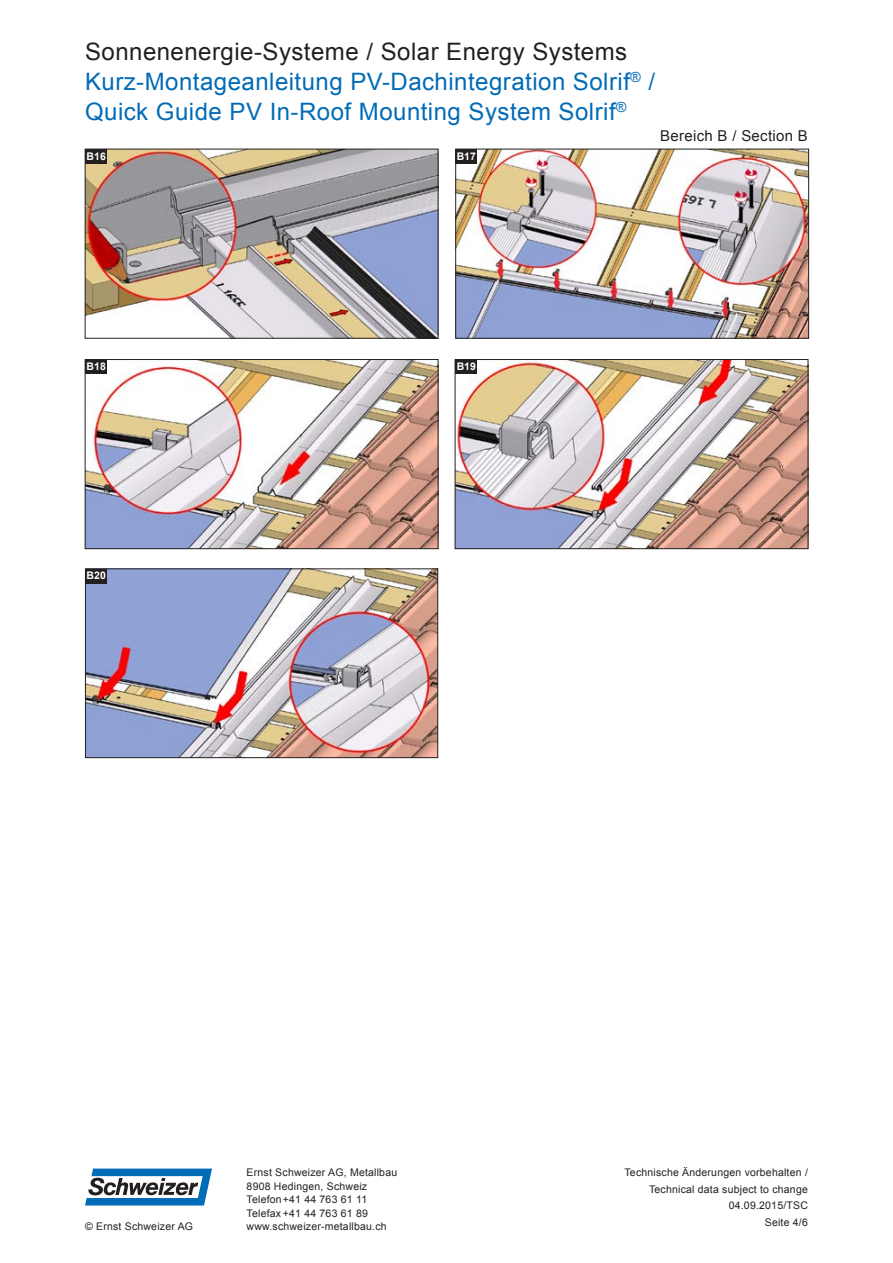
<style>
.page{position:relative;width:893px;height:1263px;background:#fff}
.page>*{position:absolute;margin:0;border:0;box-sizing:border-box;transform-origin:0 0}
.Titel_16pt{font:24px "Arial";letter-spacing:.02em;color:#006bb6}
.Titel_16pt-2{font:24px "Arial";letter-spacing:.02em;color:#231f20}
.Titel_16pt-3{font:15px "Arial";letter-spacing:.02em;color:#231f20}
.Fusszeile_7pt{font:10.5px/13.5px "Arial";letter-spacing:.02em;color:#231f20}
.Lauftext_10_14pt{font:700 10.5px "Arial";color:#fff}
</style>
<div class="page">
<svg style="left:85px;top:1168px;width:127px;height:37px"></svg>
<img style="left:87px;top:151px;width:349px;height:185px">
<img style="left:457px;top:151px;width:350px;height:185px">
<div style="left:455px;top:149px;width:354px;height:189px;border:1px solid #231f20"></div>
<img style="left:87px;top:361px;width:349px;height:186px">
<div style="left:85px;top:359px;width:353px;height:190px;border:1px solid #231f20"></div>
<img style="left:457px;top:361px;width:349px;height:186px">
<div style="left:455px;top:359px;width:353px;height:190px;border:1px solid #231f20"></div>
<div style="left:85px;top:149px;width:22px;height:15px;background:#231f20"></div>
<div style="left:455px;top:149px;width:22px;height:15px;background:#231f20"></div>
<div style="left:85px;top:359px;width:22px;height:15px;background:#231f20"></div>
<div style="left:455px;top:359px;width:22px;height:15px;background:#231f20"></div>
<img style="left:87px;top:571px;width:349px;height:185px">
<div style="left:85px;top:569px;width:353px;height:189px;border:1px solid #231f20"></div>
<div style="left:85px;top:569px;width:22px;height:14px;background:#231f20"></div>
<p class="Titel_16pt-2" style="left:85px;top:36px;width:544px">Sonnenenergie-Systeme / Solar Energy Systems</p>
<p class="Titel_16pt" style="left:85px;top:66px;width:571px">Kurz-Montageanleitung PV-Dachintegration Solrif<sup>®</sup> /</p>
<p class="Titel_16pt" style="left:85px;top:96px;width:543px">Quick Guide PV In-Roof Mounting System Solrif<sup>®</sup></p>
<p class="Lauftext_10_14pt" style="left:87px;top:149px;width:21px">B16</p>
<p class="Lauftext_10_14pt" style="left:457px;top:149px;width:21px">B17</p>
<p class="Lauftext_10_14pt" style="left:87px;top:359px;width:21px">B18</p>
<p class="Lauftext_10_14pt" style="left:457px;top:359px;width:21px">B19</p>
<p class="Lauftext_10_14pt" style="left:87px;top:569px;width:21px">B20</p>
<p class="Titel_16pt-3" style="left:660px;top:126px;width:149px">Bereich B / Section B</p>
<p class="Fusszeile_7pt" style="left:85px;top:1220px;width:110px">© Ernst Schweizer AG</p>
<p class="Fusszeile_7pt" style="left:247px;top:1166px;width:152px">Ernst Schweizer AG, Metallbau<br>8908 Hedingen, Schweiz<br>Telefon+41 44 763 61 11<br>Telefax +41 44 763 61 89 www.schweizer-metallbau.ch</p>
<p class="Fusszeile_7pt" style="left:624px;top:1166px;width:185px">Technische Änderungen vorbehalten /</p>
<p class="Fusszeile_7pt" style="left:649px;top:1182px;width:160px">Technical data subject to change</p>
<p class="Fusszeile_7pt" style="left:729px;top:1199px;width:81px">04.09.2015/TSC</p>
<p class="Fusszeile_7pt" style="left:765px;top:1215px;width:45px">Seite 4/6</p>
</div>
